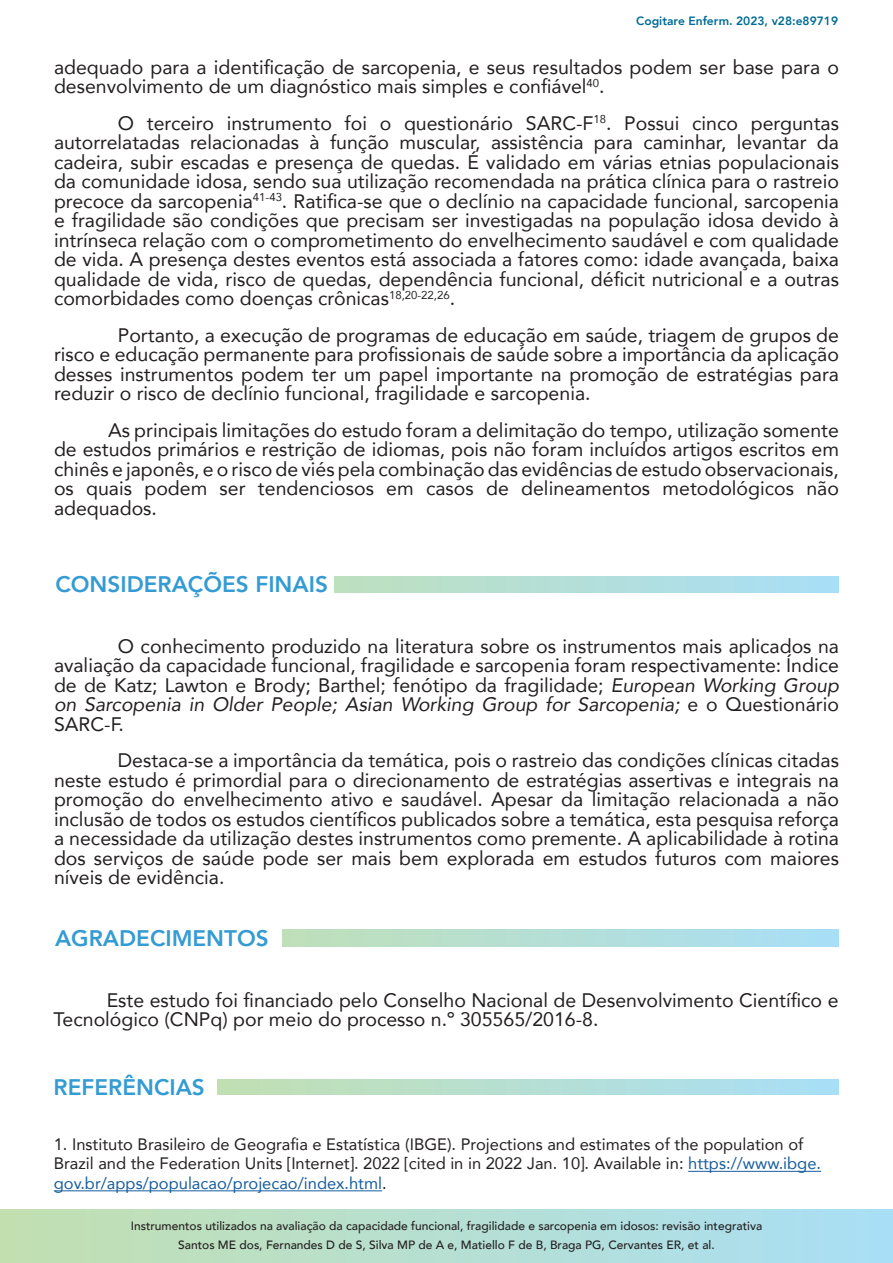
<style>
.page{position:relative;width:893px;height:1263px;background:#fff}
.page>*{position:absolute;margin:0;border:0;box-sizing:border-box;transform-origin:0 0}
.t1{font:800 22.5px "Avenir";color:#349bd3}
.t2{font:19.5px/19.5px "Avenir";color:#231f20;text-align:justify}
.t3{font:16.5px/19.5px "Avenir";color:#231f20}
.t4{font:500 12px/18.6px "Avenir";color:#231f20;text-align:center}
.t5{font:800 12px "Avenir";color:#006c95}
.s1{font-style:italic}
.s2{color:#175d9e}
</style>
<div class="page">
<svg style="left:0;top:1209px;width:893px;height:54px;background:#b6dfd2"></svg>
<div style="left:334px;top:576px;width:505px;height:16px;background:linear-gradient(to right,#bee0be,#a8dff7)"></div>
<div style="left:283px;top:930px;width:555px;height:16px;background:linear-gradient(to right,#c0e0b9,#a9dff7)"></div>
<div style="left:217px;top:1079px;width:621px;height:16px;background:linear-gradient(to right,#c2dfb1,#a9dff7)"></div>
<hr style="left:688px;top:1171px;width:133px;height:1px;background:#175d9e">
<hr style="left:54px;top:1190px;width:328px;height:1px;background:#175d9e">
<p class="t5" style="left:636px;top:10px;width:203px">Cogitare Enferm. 2023, v28:e89719</p>
<p class="t2" style="left:54px;top:56px;width:786px">adequado para a identificação de sarcopenia, e seus resultados podem ser base para o desenvolvimento de um diagnóstico mais simples e confiável<sup>40</sup>.</p>
<p class="t2" style="left:54px;top:112px;width:786px;text-indent:64px">O terceiro instrumento foi o questionário SARC-F<sup>18</sup>. Possui cinco perguntas autorrelatadas relacionadas à função muscular, assistência para caminhar, levantar da cadeira, subir escadas e presença de quedas. É validado em várias etnias populacionais da comunidade idosa, sendo sua utilização recomendada na prática clínica para o rastreio precoce da sarcopenia<sup>41-43</sup>. Ratifica-se que o declínio na capacidade funcional, sarcopenia e fragilidade são condições que precisam ser investigadas na população idosa devido à intrínseca relação com o comprometimento do envelhecimento saudável e com qualidade de vida. A presença destes eventos está associada a fatores como: idade avançada, baixa qualidade de vida, risco de quedas, dependência funcional, déficit nutricional e a outras comorbidades como doenças crônicas<sup>18,20-22,26</sup>.</p>
<p class="t2" style="left:54px;top:324px;width:786px;text-indent:64px">Portanto, a execução de programas de educação em saúde, triagem de grupos de risco e educação permanente para profissionais de saúde sobre a importância da aplicação desses instrumentos podem ter um papel importante na promoção de estratégias para reduzir o risco de declínio funcional, fragilidade e sarcopenia.</p>
<p class="t2" style="left:54px;top:419px;width:786px;text-indent:54px">As principais limitações do estudo foram a delimitação do tempo, utilização somente de estudos primários e restrição de idiomas, pois não foram incluídos artigos escritos em chinês e japonês, e o risco de viés pela combinação das evidências de estudo observacionais, os quais podem ser tendenciosos em casos de delineamentos metodológicos não adequados.</p>
<p class="t1" style="left:55px;top:564px;width:274px">CONSIDERAÇÕES FINAIS</p>
<p class="t2" style="left:54px;top:636px;width:786px;text-indent:64px">O conhecimento produzido na literatura sobre os instrumentos mais aplicados na avaliação da capacidade funcional, fragilidade e sarcopenia foram respectivamente: Índice de de Katz; Lawton e Brody; Barthel; fenótipo da fragilidade; <span class="s1">European Working Group on Sarcopenia in Older People; Asian Working Group for Sarcopenia;</span> e o Questionário SARC-F.</p>
<p class="t2" style="left:54px;top:750px;width:786px;text-indent:64px">Destaca-se a importância da temática, pois o rastreio das condições clínicas citadas neste estudo é primordial para o direcionamento de estratégias assertivas e integrais na promoção do envelhecimento ativo e saudável. Apesar da limitação relacionada a não inclusão de todos os estudos científicos publicados sobre a temática, esta pesquisa reforça a necessidade da utilização destes instrumentos como premente. A aplicabilidade à rotina dos serviços de saúde pode ser mais bem explorada em estudos futuros com maiores níveis de evidência.</p>
<p class="t1" style="left:55px;top:918px;width:215px">AGRADECIMENTOS</p>
<p class="t2" style="left:54px;top:990px;width:786px;text-indent:53px">Este estudo foi financiado pelo Conselho Nacional de Desenvolvimento Científico e<br>Tecnológico (CNPq) por meio do processo n.º 305565/2016-8.</p>
<p class="t1" style="left:54px;top:1066px;width:153px">REFERÊNCIAS</p>
<p class="t3" style="left:54px;top:1134px;width:769px">1. Instituto Brasileiro de Geografia e Estatística (IBGE). Projections and estimates of the population of<br>Brazil and the Federation Units [Internet]. 2022 [cited in in 2022 Jan. 10]. Available in: <span class="s2">https://www.ibge. gov.br/apps/populacao/projecao/index.html</span>.</p>
<p class="t4" style="left:131px;top:1216px;width:633px">Instrumentos utilizados na avaliação da capacidade funcional, fragilidade e sarcopenia em idosos: revisão integrativa<br>Santos ME dos, Fernandes D de S, Silva MP de A e, Matiello F de B, Braga PG, Cervantes ER, et al.</p>
</div>
